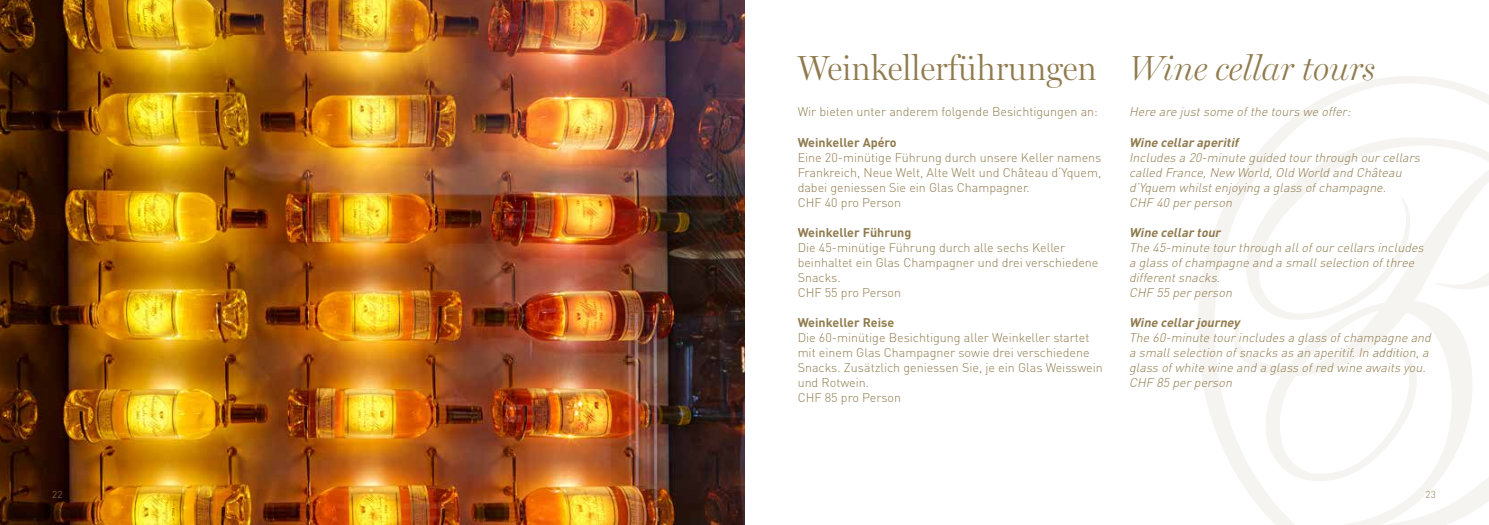
<style>
.page{position:relative;width:1489px;height:525px;background:#fff}
.page>*{position:absolute;margin:0;border:0;box-sizing:border-box;transform-origin:0 0}
.t1{font:300 35px "Miller Display";color:#907b4e}
.t2{font:300 12.5px/15px "DIN";color:#907b4e}
.t3{font:italic 300 12.5px/15px "DIN";color:#907b4e}
.t4{font:italic 700 12.5px "DIN";color:#907b4e}
.t5{font:700 12.5px "DIN";color:#907b4e}
.t6{font:300 10px "DIN";color:#907b4e}
.s1{font-style:italic}
</style>
<div class="page">
<svg style="left:1198px;top:76px;width:290px;height:448px"></svg>
<img style="left:0;top:0;width:744px;height:524px">
<h1 class="t1" style="left:797px;top:48px;width:579px">Weinkellerführungen <span class="s1">Wine cellar tours</span></h1>
<p class="t2" style="left:797px;top:104px;width:302px">Wir bieten unter anderem folgende Besichtigungen an:</p>
<p class="t5" style="left:797px;top:134px;width:100px">Weinkeller Apéro</p>
<p class="t2" style="left:797px;top:149px;width:305px">Eine 20-minütige Führung durch unsere Keller namens Frankreich, Neue Welt, Alte Welt und Château d‘Yquem, dabei geniessen Sie ein Glas Champagner.<br>CHF 40 pro Person</p>
<p class="t5" style="left:797px;top:224px;width:115px">Weinkeller Führung</p>
<p class="t2" style="left:797px;top:239px;width:302px">Die 45-minütige Führung durch alle sechs Keller beinhaltet ein Glas Champagner und drei verschiedene<br>Snacks.<br>CHF 55 pro Person</p>
<p class="t5" style="left:797px;top:314px;width:98px">Weinkeller Reise</p>
<p class="t2" style="left:797px;top:329px;width:307px">Die 60-minütige Besichtigung aller Weinkeller startet mit einem Glas Champagner sowie drei verschiedene Snacks. Zusätzlich geniessen Sie, je ein Glas Weisswein und Rotwein.<br>CHF 85 pro Person</p>
<p class="t3" style="left:1129px;top:104px;width:226px">Here are justsome ofthe tours we offer:</p>
<p class="t4" style="left:1129px;top:134px;width:114px">Wine cellar aperitif</p>
<p class="t3" style="left:1129px;top:149px;width:295px">Includes a 20-minute guided tourthrough ourcellars called France,New World,Old World and Château d’Yquem whilstenjoying a glass ofchampagne.<br>CHF 40 perperson</p>
<p class="t4" style="left:1129px;top:224px;width:96px">Wine cellar tour</p>
<p class="t3" style="left:1129px;top:239px;width:299px">The 45-minute tourthrough allofourcellars includes a glass ofchampagne and a smallselection ofthree differentsnacks.<br>CHF 55 perperson</p>
<p class="t4" style="left:1129px;top:314px;width:112px">Wine cellar journey</p>
<p class="t3" style="left:1129px;top:329px;width:306px">The 60-minute tourincludes a glass ofchampagne and a smallselection ofsnacks as an aperitif.In addition,a glass ofwhite wine and a glass ofred wine awaits you.<br>CHF 85 perperson</p>
<p class="t6" style="left:52px;top:487px;width:12px">22</p>
<p class="t6" style="left:1425px;top:487px;width:12px">23</p>
</div>
